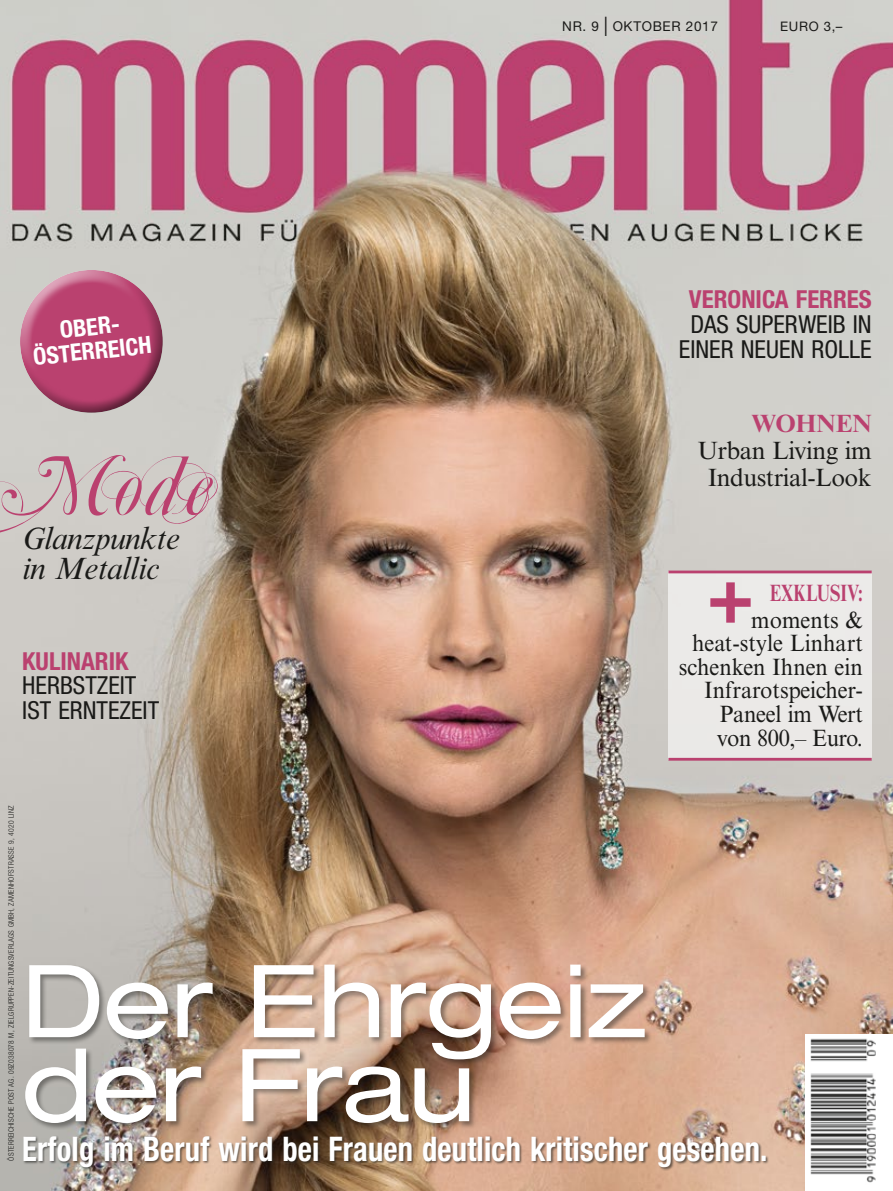
<style>
.page{position:relative;width:893px;height:1191px;background:#fff}
.page>*{position:absolute;margin:0;border:0;box-sizing:border-box;transform-origin:0 0}
.t1{font:expanded 100.8px/84px "Helvetica Neue LT Pro";letter-spacing:-.01em;color:#fff}
.t2{font:700 condensed 33.9px "Helvetica Neue LT Pro";letter-spacing:.005em;color:#fff;scale:.9 1}
.t3{font:italic 31.35px/30px "Times New Roman MT Std";letter-spacing:-.02em;color:#1a1a18}
.t4{font:25.05px/27px "Times New Roman MT Std";letter-spacing:-.02em;color:#1a1a18;text-align:center}
.t5{font:700 25.05px "Times New Roman MT Std";color:#ba416f}
.t6{font:condensed 24.9px/24.9px "Helvetica Neue LT Pro";color:#1a1a18}
.t7{font:700 condensed 24.9px "Helvetica Neue LT Pro";color:#ba416f}
.t8{font:700 condensed 23.85px/24px "Helvetica Neue LT Pro";color:#fff;text-align:center}
.t9{font:23.55px/23.5px "Times New Roman MT Std";color:#1a1a18;text-align:right;scale:.95 1}
.t10{font:700 23.55px "Times New Roman MT Std";color:#ba416f;scale:.73 1}
.t11{font:13.5px "Helvetica Neue LT Pro";letter-spacing:.05em;color:#1a1a18}
.t12{font:13.2px "Helvetica Neue LT Pro";color:#1a1a18}
.t13{font:300 condensed 7.5px "Helvetica Neue LT Pro";letter-spacing:.03em;color:#1a1a18}
.s1{font-size:27px}
</style>
<div class="page">
<img style="left:0;top:0;width:893px;height:1191px">
<div style="left:806px;top:1034px;width:87px;height:157px;background:#fff"></div>
<img style="left:810px;top:1038px;width:66px;height:145px">
<div style="left:7px;top:259px;width:150px;height:131px;background:#fff;opacity:.55"></div>
<div style="left:21px;top:281px;width:154px;height:134px;background:#1a1a18;opacity:.55"></div>
<div style="left:23px;top:1135px;width:746px;height:35px;background:#1a1a18;opacity:.59"></div>
<div style="left:24px;top:963px;width:628px;height:167px;background:#1a1a18;opacity:.45"></div>
<div style="left:668px;top:571px;width:204px;height:188px;background:#ebeae8"></div>
<hr style="left:668px;top:570px;width:204px;height:3px;background:#ba416f">
<hr style="left:668px;top:758px;width:204px;height:2px;background:#ba416f">
<svg style="left:710px;top:582px;width:41px;height:40px"></svg>
<div style="left:0;top:455px;width:218px;height:79px;background:#d0cdc8"></div>
<h3 class="t11" style="left:562px;top:18px;width:157px">NR. 9 <span class="s1">I</span> OKTOBER 2017</h3>
<h3 class="t12" style="left:780px;top:18px;width:64px">EURO 3,–</h3>
<h3 class="t8" style="left:30px;top:321px;width:120px;rotate:-6deg">OBER-<br>ÖSTERREICH</h3>
<h3 class="t3" style="left:22px;top:523px;width:159px">Glanzpunkte in Metallic</h3>
<h3 class="t7" style="left:22px;top:645px;width:108px">KULINARIK</h3>
<h3 class="t6" style="left:22px;top:673px;width:138px">HERBSTZEIT<br>IST ERNTEZEIT</h3>
<h3 class="t7" style="left:689px;top:284px;width:184px">VERONICA FERRES</h3>
<h3 class="t6" style="left:679px;top:311px;width:194px;text-align:center">DAS SUPERWEIB IN<br>EINER NEUEN ROLLE</h3>
<h3 class="t5" style="left:751px;top:407px;width:122px">WOHNEN</h3>
<h3 class="t4" style="left:697px;top:436px;width:176px">Urban Living im<br>Industrial-Look</h3>
<h3 class="t10" style="left:770px;top:578px;width:129px">EXKLUSIV:</h3>
<h3 class="t9" style="left:679px;top:608px;width:195px">moments &amp; heat-style Linhart schenken Ihnen ein<br>Infrarotspeicher-<br>Paneel im Wert<br>von 800,– Euro.</h3>
<p class="t13" style="left:7px;top:1160px;width:356px;rotate:-90deg">ÖSTERREICHISCHE POST AG. 09Z038078 M, ZIELGRUPPEN-ZEITUNGSVERLAGS GMBH, ZAMENHOFSTRASSE 9, 4020 LINZ</p>
<h1 class="t1" style="left:21px;top:959px;width:628px">Der Ehrgeiz der Frau</h1>
<h2 class="t2" style="left:22px;top:1128px;width:829px">Erfolg im Beruf wird bei Frauen deutlich kritischer gesehen.</h2>
</div>
